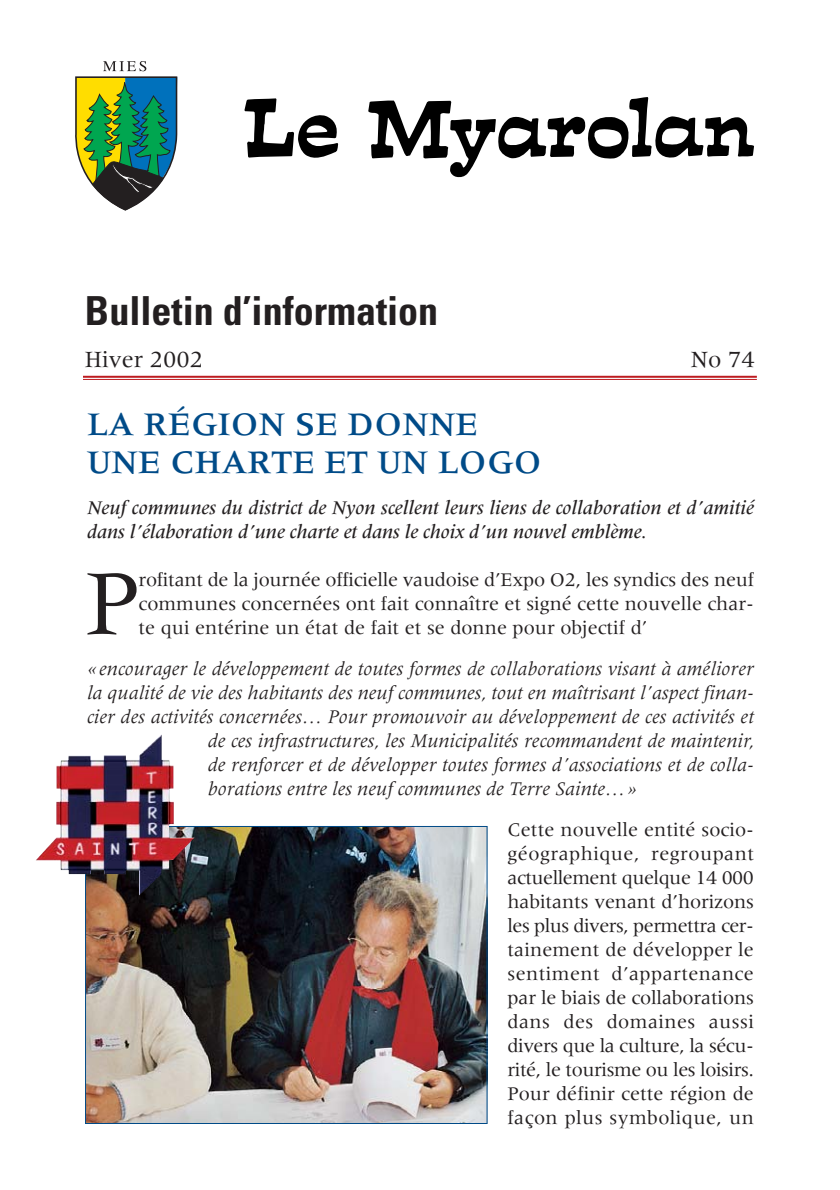
<style>
.page{position:relative;width:840px;height:1190px;background:#fff}
.page>*{position:absolute;margin:0;border:0;box-sizing:border-box;transform-origin:0 0}
.t1{font:95.6px "Meridien";color:#231f20}
.t2{font:700 condensed 40px "Univers";color:#231f20}
.t3{font:500 34px/38px "Meridien";color:#004b88}
.t4{font:24px "Meridien";color:#231f20}
.t5{font:20px/24px "Meridien";color:#231f20;text-align:justify}
.t6{font:italic 20px "Meridien";color:#231f20}
.t7{font:italic 500 20px/24px "Meridien";letter-spacing:.005em;color:#231f20}
</style>
<div class="page">
<svg style="left:75px;top:61px;width:103px;height:150px"></svg>
<svg style="left:244px;top:98px;width:94px;height:60px"></svg>
<svg style="left:368px;top:97px;width:386px;height:81px"></svg>
<hr style="left:83px;top:376px;width:674px;height:2px;background:#bd1b20">
<hr style="left:83px;top:379px;width:674px;height:1px;background:#bd1b20">
<img style="left:87px;top:828px;width:399px;height:294px">
<div style="left:85px;top:826px;width:403px;height:298px;border:1px solid #004b88"></div>
<img style="left:36px;top:734px;width:158px;height:161px">
<h2 class="t2" style="left:85px;top:296px;width:355px">Bulletin d’information</h2>
<p class="t4" style="left:85px;top:350px;width:120px">Hiver 2002</p>
<p class="t4" style="left:691px;top:350px;width:66px">No 74</p>
<h3 class="t3" style="left:87px;top:408px;width:456px">LA RÉGION SE DONNE<br>UNE CHARTE ET UN LOGO</h3>
<p class="t7" style="left:87px;top:497px;width:668px">Neuf communes du district de Nyon scellent leurs liens de collaboration et d’amitié dans l’élaboration d’une charte et dans le choix d’un nouvel emblème.</p>
<h1 class="t1" style="left:86px;top:566px;width:55px">P</h1>
<p class="t5" style="left:139px;top:569px;width:617px">rofitant de la journée officielle vaudoise d’Expo O2, les syndics des neuf communes concernées ont fait connaître et signé cette nouvelle char&shy;te qui entérine un état de fait et se donne pour objectif d’</p>
<p class="t6" style="left:87px;top:661px;width:668px">«encourager le développement de toutes formes de collaborations visant à améliorer</p>
<p class="t6" style="left:87px;top:685px;width:668px">la qualité de vie des habitants des neuf communes, tout en maîtrisant l’aspect finan-</p>
<p class="t6" style="left:87px;top:709px;width:668px">cier des activités concernées… Pour promouvoir au développement de ces activités et</p>
<p class="t6" style="left:208px;top:733px;width:548px">de ces infrastructures, les Municipalités recommandent de maintenir,</p>
<p class="t6" style="left:208px;top:757px;width:548px">de renforcer et de développer toutes formes d’associations et de colla-</p>
<p class="t6" style="left:208px;top:781px;width:431px">borations entre les neuf communes de Terre Sainte…»</p>
<p class="t5" style="left:508px;top:819px;width:248px">Cette nouvelle entité socio&shy;géographique, regroupant actuellement quelque 14 000 habitants venant d’horizons les plus divers, permettra cer&shy;tainement de développer le sentiment d’appartenance par le biais de collaborations dans des domaines aussi divers que la culture, la sécu&shy;rité, le tourisme ou les loisirs.<br>Pour définir cette région de façon plus symbolique, un</p>
</div>
